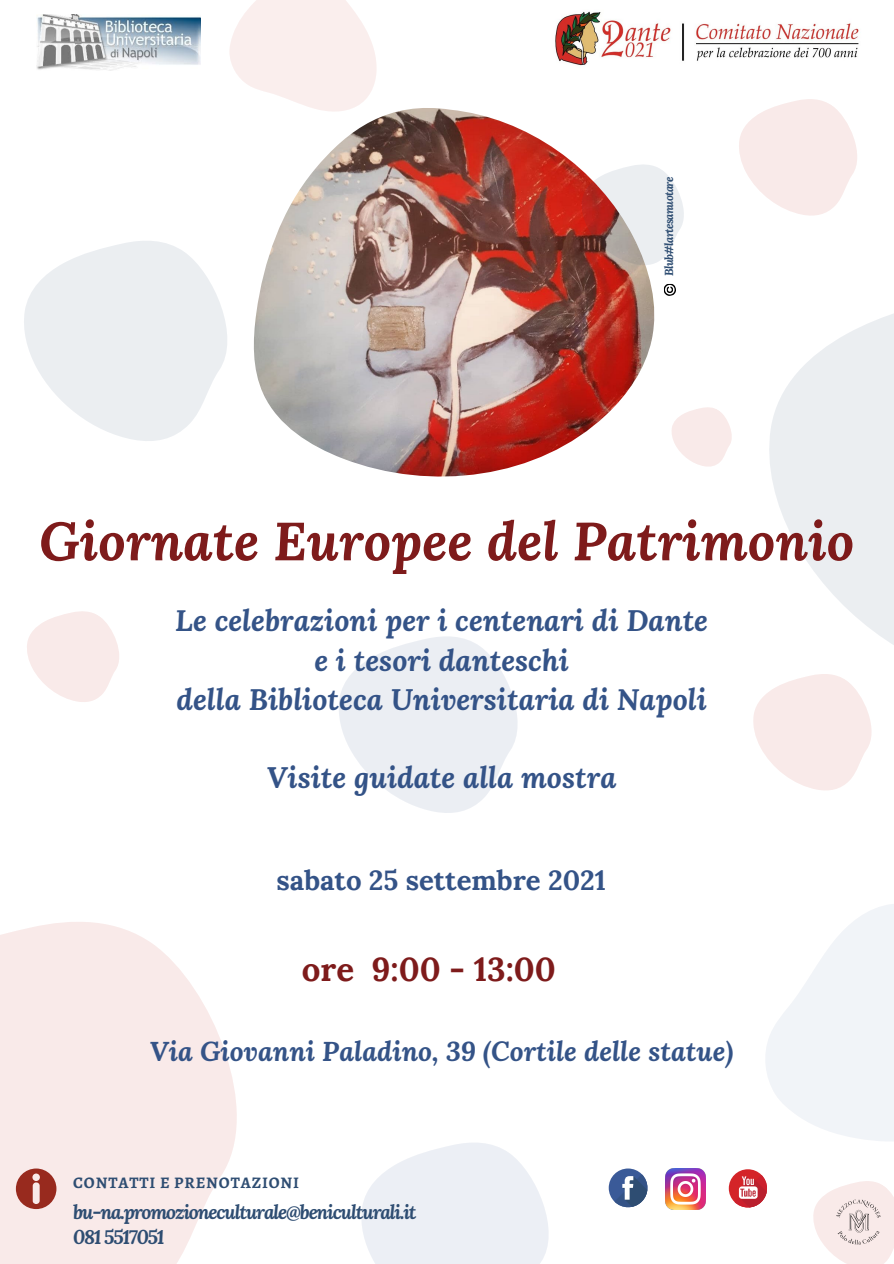
<style>
.page{position:relative;width:894px;height:1264px;background:#fff}
.page>*{position:absolute;margin:0;border:0;box-sizing:border-box;transform-origin:0 0}
.t1{font:italic 700 53.7px "Lora";color:#7e1b1b}
.t2{font:700 33px "Lora";color:#7e1b1b}
.t3{font:italic 700 29.4px "Lora";color:#345387}
.t4{font:700 27.6px "Lora";color:#345387}
.t5{font:italic 700 27px "Lora";color:#345387}
.t6{font:italic 700 19.5px "Lora";letter-spacing:-.06em;color:#2e4d72}
.t7{font:700 16.05px "Alegreya";letter-spacing:.055em;color:#2e4d72}
.t8{font:italic 700 11.55px "Lora";letter-spacing:-.06em;color:#2e4d72}
</style>
<div class="page">
<svg style="left:229px;top:0;width:148px;height:100px"></svg>
<svg style="left:751px;top:904px;width:142px;height:270px;fill:#f1f4f8"></svg>
<img style="left:268px;top:100px;width:386px;height:377px">
<svg style="left:0;top:922px;width:237px;height:341px;background:#f9eceb"></svg>
<svg style="left:16px;top:1168px;width:40px;height:40px;background:#b6665e"></svg>
<svg style="left:769px;top:314px;width:124px;height:330px;fill:#ebeef1"></svg>
<svg style="left:24px;top:241px;width:244px;height:200px;fill:#ebeef1"></svg>
<svg style="left:361px;top:1143px;width:188px;height:120px"></svg>
<img style="left:555px;top:11px;width:304px;height:55px">
<svg style="left:339px;top:636px;width:179px;height:177px;fill:#ebeef3"></svg>
<svg style="left:27px;top:611px;width:92px;height:91px"></svg>
<svg style="left:797px;top:1160px;width:96px;height:103px"></svg>
<img style="left:834px;top:1198px;width:47px;height:47px">
<svg style="left:608px;top:1168px;width:39px;height:39px"></svg>
<svg style="left:614px;top:1174px;width:34px;height:34px"></svg>
<svg style="left:753px;top:674px;width:119px;height:117px"></svg>
<svg style="left:563px;top:141px;width:121px;height:155px"></svg>
<img style="left:665px;top:1168px;width:40px;height:40px">
<svg style="left:728px;top:1169px;width:38px;height:38px"></svg>
<svg style="left:734px;top:1174px;width:33px;height:34px"></svg>
<img style="left:36px;top:14px;width:165px;height:56px">
<svg style="left:739px;top:99px;width:118px;height:117px"></svg>
<svg style="left:672px;top:407px;width:60px;height:60px"></svg>
<p class="t8" style="left:661px;top:276px;width:101px;rotate:-90deg">Blub#lartesanuotare</p>
<p class="t1" style="left:39px;top:505px;width:816px">Giornate Europee del Patrimonio</p>
<p class="t3" style="left:175px;top:601px;width:534px">Le celebrazioni per i centenari di Dante</p>
<p class="t3" style="left:314px;top:640px;width:256px">e i tesori danteschi</p>
<p class="t3" style="left:176px;top:680px;width:531px">della Biblioteca Universitaria di Napoli</p>
<p class="t3" style="left:267px;top:758px;width:351px">Visite guidate alla mostra</p>
<p class="t4" style="left:276px;top:861px;width:331px">sabato 25 settembre 2021</p>
<p class="t2" style="left:302px;top:948px;width:255px">ore 9:00 - 13:00</p>
<p class="t5" style="left:150px;top:1033px;width:585px">Via Giovanni Paladino, 39 (Cortile delle statue)</p>
<p class="t7" style="left:73px;top:1171px;width:227px">CONTATTI E PRENOTAZIONI</p>
<p class="t6" style="left:73px;top:1199px;width:345px">bu-na.promozioneculturale@beniculturali.it</p>
<p class="t6" style="left:73px;top:1223px;width:93px">081 5517051</p>
</div>
